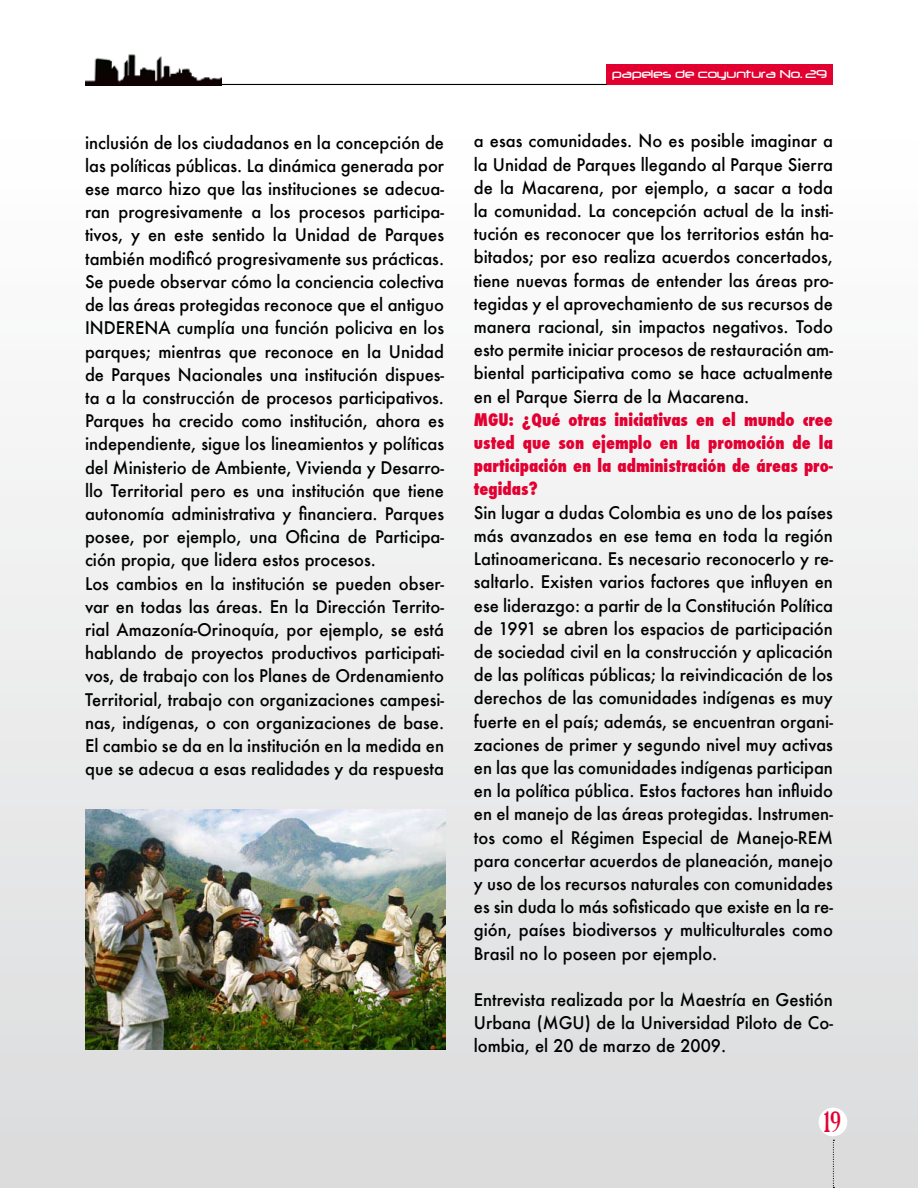
<style>
.page{position:relative;width:918px;height:1188px;background:#fff}
.page>*{position:absolute;margin:0;border:0;box-sizing:border-box;transform-origin:0 0}
.t1{font:30px "Euphorigenic";color:#e20031}
.t2{font:500 16.95px/23.2px "Futura";color:#000;text-align:justify}
.t3{font:800 condensed 16.95px/23.2px "Futura";color:#e20031;text-align:justify}
.t4{font:13.5px "Neuropol";color:#fff}
</style>
<div class="page">
<div style="left:0;top:0;width:918px;height:1188px;background:linear-gradient(to bottom,#fff,#dbdcdd)"></div>
<div style="left:607px;top:65px;width:226px;height:20px;background:#e20031"></div>
<hr style="left:85px;top:84px;width:522px;height:1px;background:#000">
<img style="left:85px;top:51px;width:136px;height:34px">
<div style="left:819px;top:1108px;width:28px;height:28px;background:#fff;border-radius:50%"></div>
<svg style="left:833px;top:1140px;width:1px;height:48px"></svg>
<img style="left:85px;top:809px;width:360px;height:241px">
<p class="t4" style="left:612px;top:67px;width:216px">papeles de coyuntura No. 29</p>
<p class="t2" style="left:85px;top:131px;width:361px;text-align:left">inclusión de los ciudadanos en la concepción de las políticas públicas. La dinámica generada por ese marco hizo que las instituciones se adecua&shy;ran progresivamente a los procesos participa&shy;tivos, y en este sentido la Unidad de Parques también modificó progresivamente sus prácticas.<br>Se puede observar cómo la conciencia colectiva de las áreas protegidas reconoce que el antiguo INDERENA cumplía una función policiva en los parques; mientras que reconoce en la Unidad de Parques Nacionales una institución dispues&shy;ta a la construcción de procesos participativos.<br>Parques ha crecido como institución, ahora es independiente, sigue los lineamientos y políticas del Ministerio de Ambiente, Vivienda y Desarro&shy;llo Territorial pero es una institución que tiene autonomía administrativa y financiera. Parques posee, por ejemplo, una Oficina de Participa&shy;ción propia, que lidera estos procesos.<br>Los cambios en la institución se pueden obser&shy;var en todas las áreas. En la Dirección Territo&shy;rial Amazonía-Orinoquía, por ejemplo, se está hablando de proyectos productivos participati&shy;vos, de trabajo con los Planes de Ordenamiento Territorial, trabajo con organizaciones campesi&shy;nas, indígenas, o con organizaciones de base.<br>El cambio se da en la institución en la medida en que se adecua a esas realidades y da respuesta</p>
<p class="t2" style="left:474px;top:129px;width:361px">a esas comunidades. No es posible imaginar a la Unidad de Parques llegando al Parque Sierra de la Macarena, por ejemplo, a sacar a toda la comunidad. La concepción actual de la insti&shy;tución es reconocer que los territorios están ha&shy;bitados; por eso realiza acuerdos concertados, tiene nuevas formas de entender las áreas pro&shy;tegidas y el aprovechamiento de sus recursos de manera racional, sin impactos negativos. Todo esto permite iniciar procesos de restauración am&shy;biental participativa como se hace actualmente en el Parque Sierra de la Macarena.</p>
<p class="t3" style="left:474px;top:408px;width:361px">MGU: ¿Qué otras iniciativas en el mundo cree usted que son ejemplo en la promoción de la participación en la administración de áreas pro&shy;tegidas?</p>
<p class="t2" style="left:474px;top:501px;width:361px">Sin lugar a dudas Colombia es uno de los países más avanzados en ese tema en toda la región Latinoamericana. Es necesario reconocerlo y re&shy;saltarlo. Existen varios factores que influyen en ese liderazgo: a partir de la Constitución Política de 1991 se abren los espacios de participación de sociedad civil en la construcción y aplicación de las políticas públicas; la reivindicación de los derechos de las comunidades indígenas es muy fuerte en el país; además, se encuentran organi&shy;zaciones de primer y segundo nivel muy activas en las que las comunidades indígenas participan en la política pública. Estos factores han influido en el manejo de las áreas protegidas. Instrumen&shy;tos como el Régimen Especial de Manejo-REM para concertar acuerdos de planeación, manejo y uso de los recursos naturales con comunidades es sin duda lo más sofisticado que existe en la re&shy;gión, países biodiversos y multiculturales como Brasil no lo poseen por ejemplo.</p>
<p class="t2" style="left:474px;top:988px;width:361px">Entrevista realizada por la Maestría en Gestión Urbana (MGU) de la Universidad Piloto de Co&shy;lombia, el 20 de marzo de 2009.</p>
<h1 class="t1" style="left:825px;top:1107px;width:18px">19</h1>
</div>
